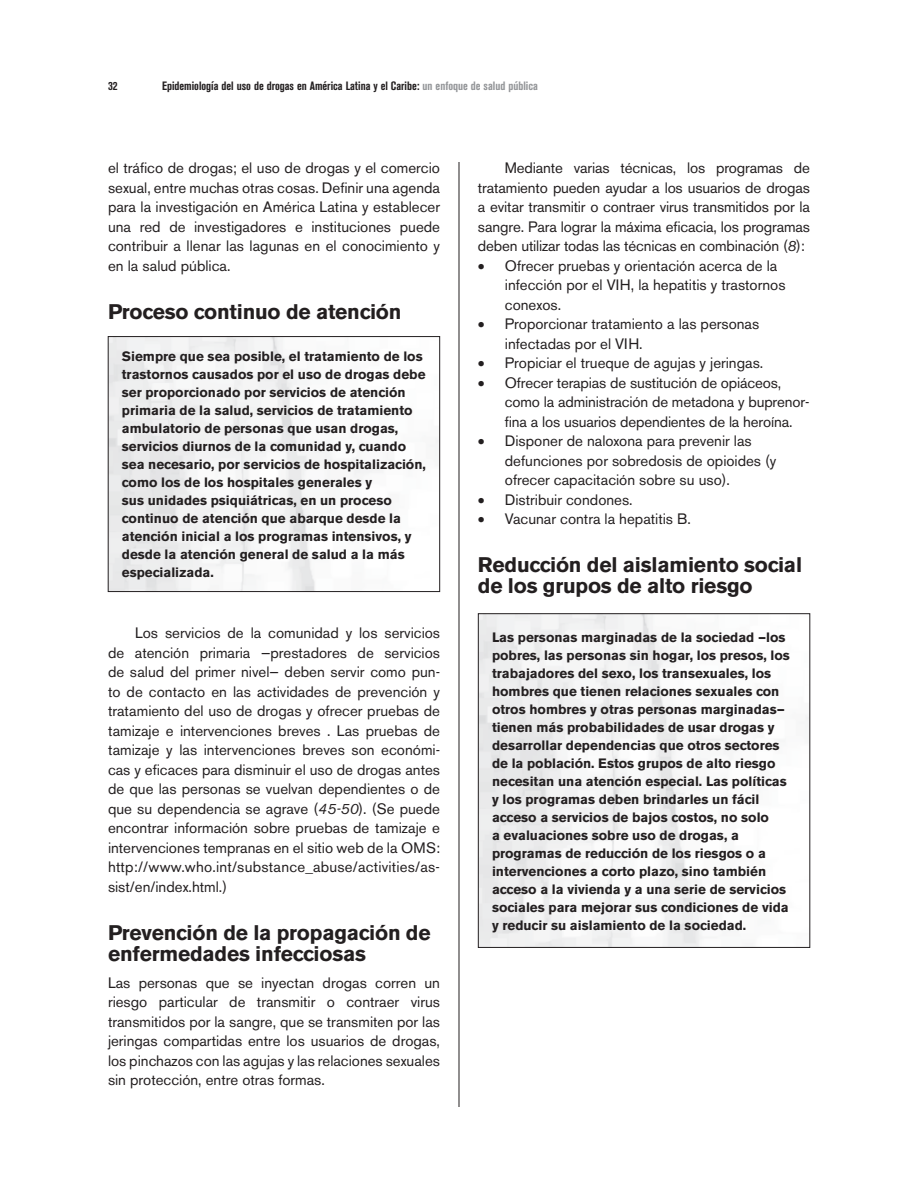
<style>
.page{position:relative;width:918px;height:1188px;background:#fff}
.page>*{position:absolute;margin:0;border:0;box-sizing:border-box;transform-origin:0 0}
.t1{font:700 21px/21px "Akzidenz Grotesk BE";letter-spacing:-.01em;color:#231f20}
.t2{font:15px/19.5px "Akzidenz Grotesk BE";color:#231f20;text-align:justify}
.t3{font:700 13.5px/18px "Akzidenz Grotesk BE";color:#231f20}
.t4{font:700 condensed 12px "Akzidenz Grotesk BE";color:#231f20}
.s1{color:#939598}
.s2{font-style:italic}
</style>
<div class="page">
<img style="left:110px;top:338px;width:328px;height:252px">
<div style="left:108px;top:336px;width:332px;height:256px;border:1px solid #231f20"></div>
<img style="left:480px;top:616px;width:328px;height:330px">
<div style="left:478px;top:614px;width:332px;height:334px;border:1px solid #231f20"></div>
<hr style="left:459px;top:162px;width:1px;height:945px;background:#231f20">
<p class="t4" style="left:108px;top:79px;width:11px">32</p>
<p class="t4" style="left:162px;top:79px;width:377px">Epidemiología del uso de drogas en América Latina y el Caribe: <span class="s1">un enfoque de salud pública</span></p>
<p class="t2" style="left:108px;top:158px;width:334px">el tráfico de drogas; el uso de drogas y el comercio sexual, entre muchas otras cosas. Definir una agenda para la investigación en América Latina y establecer una red de investigadores e instituciones puede contribuir a llenar las lagunas en el conocimiento y en la salud pública.</p>
<h1 class="t1" style="left:108px;top:301px;width:295px">Proceso continuo de atención</h1>
<p class="t3" style="left:122px;top:348px;width:306px">Siempre que sea posible, el tratamiento de los trastornos causados por el uso de drogas debe ser proporcionado por servicios de atención primaria de la salud, servicios de tratamiento ambulatorio de personas que usan drogas, servicios diurnos de la comunidad y, cuando sea necesario, por servicios de hospitalización, como los de los hospitales generales y<br>sus unidades psiquiátricas, en un proceso continuo de atención que abarque desde la atención inicial a los programas intensivos, y desde la atención general de salud a la más especializada.</p>
<p class="t2" style="left:108px;top:623px;width:334px;text-indent:27px">Los servicios de la comunidad y los servicios de atención primaria —prestadores de servicios de salud del primer nivel— deben servir como pun&shy;to de contacto en las actividades de prevención y tratamiento del uso de drogas y ofrecer pruebas de tamizaje e intervenciones breves . Las pruebas de tamizaje y las intervenciones breves son económi&shy;cas y eficaces para disminuir el uso de drogas antes de que las personas se vuelvan dependientes o de que su dependencia se agrave (<span class="s2">45-50</span>). (Se puede encontrar información sobre pruebas de tamizaje e intervenciones tempranas en el sitio web de la OMS: http://www.who.int/substance_abuse/activities/as&shy;sist/en/index.html.)</p>
<h1 class="t1" style="left:108px;top:922px;width:324px">Prevención de la propagación de enfermedades infecciosas</h1>
<p class="t2" style="left:108px;top:973px;width:334px">Las personas que se inyectan drogas corren un riesgo particular de transmitir o contraer virus transmitidos por la sangre, que se transmiten por las jeringas compartidas entre los usuarios de drogas, los pinchazos con las agujas y las relaciones sexuales sin protección, entre otras formas.</p>
<p class="t2" style="left:478px;top:158px;width:334px;text-indent:27px">Mediante varias técnicas, los programas de tratamiento pueden ayudar a los usuarios de drogas a evitar transmitir o contraer virus transmitidos por la sangre. Para lograr la máxima eficacia, los programas deben utilizar todas las técnicas en combinación (<span class="s2">8</span>):</p>
<p class="t2" style="left:505px;top:256px;width:282px;text-align:left;text-indent:-27px">• Ofrecer pruebas y orientación acerca de la infección por el VIH, la hepatitis y trastornos conexos.</p>
<p class="t2" style="left:505px;top:314px;width:256px;text-indent:-27px">• Proporcionar tratamiento a las personas infectadas por el VIH.</p>
<p class="t2" style="left:478px;top:353px;width:287px">• Propiciar el trueque de agujas y jeringas.</p>
<p class="t2" style="left:505px;top:373px;width:306px;text-align:left;text-indent:-27px">• Ofrecer terapias de sustitución de opiáceos, como la administración de metadona y buprenor&shy;fina a los usuarios dependientes de la heroína.</p>
<p class="t2" style="left:505px;top:431px;width:273px;text-align:left;text-indent:-27px">• Disponer de naloxona para prevenir las defunciones por sobredosis de opioides (y ofrecer capacitación sobre su uso).</p>
<p class="t2" style="left:478px;top:490px;width:156px">• Distribuir condones.</p>
<p class="t2" style="left:478px;top:509px;width:214px">• Vacunar contra la hepatitis B.</p>
<h1 class="t1" style="left:478px;top:555px;width:326px">Reducción del aislamiento social de los grupos de alto riesgo</h1>
<p class="t3" style="left:492px;top:628px;width:299px">Las personas marginadas de la sociedad —los pobres, las personas sin hogar, los presos, los trabajadores del sexo, los transexuales, los hombres que tienen relaciones sexuales con otros hombres y otras personas marginadas— tienen más probabilidades de usar drogas y desarrollar dependencias que otros sectores de la población. Estos grupos de alto riesgo necesitan una atención especial. Las políticas y los programas deben brindarles un fácil acceso a servicios de bajos costos, no solo<br>a evaluaciones sobre uso de drogas, a programas de reducción de los riesgos o a intervenciones a corto plazo, sino también acceso a la vivienda y a una serie de servicios sociales para mejorar sus condiciones de vida y reducir su aislamiento de la sociedad.</p>
</div>
